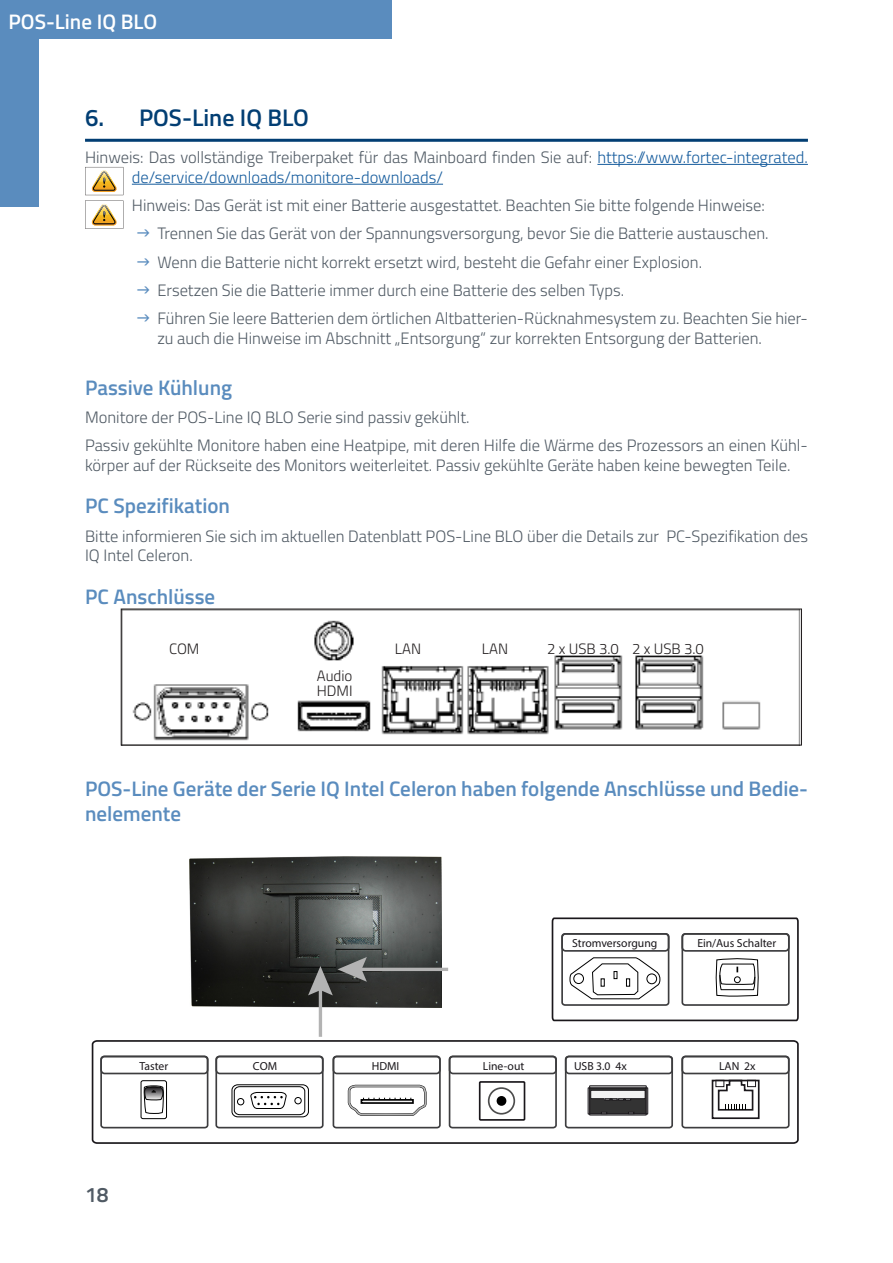
<style>
.page{position:relative;width:893px;height:1263px;background:#fff}
.page>*{position:absolute;margin:0;border:0;box-sizing:border-box;transform-origin:0 0}
.t1{font:600 24px "Titillium Web";color:#023e73}
.Überschrift_2_FORTEC_Integrated{font:600 21px/25.2px "Titillium Web";color:#5a8cbe}
.t2{font:600 21px "Titillium Web";color:#fff}
.t3{font:600 21px "Titillium Web";color:#505a64}
.Text_FORTEC{font:300 16.5px/19.8px "Titillium Web";color:#505a64}
.Text_FORTEC-2{font:300 16.5px/19.8px "Titillium Web";color:#175d9e}
.t4{font:300 15px "Titillium Web";color:#231f20}
.t5{font:11.7px "Myriad Pro";color:#1a171b}
.s1{color:#505a64}
</style>
<div class="page">
<div style="left:0;top:0;width:391px;height:38px;background:#5a8cbe"></div>
<div style="left:0;top:32px;width:38px;height:175px;background:#5a8cbe"></div>
<hr style="left:85px;top:139px;width:723px;height:3px;background:#023e73">
<hr style="left:597px;top:164px;width:211px;height:1px;background:#175d9e">
<hr style="left:132px;top:184px;width:311px;height:1px;background:#175d9e">
<svg style="left:85px;top:167px;width:38px;height:62px"></svg>
<img style="left:190px;top:856px;width:251px;height:151px">
<svg style="left:91px;top:1040px;width:708px;height:104px"></svg>
<div style="left:565px;top:1056px;width:108px;height:72px;border:2px solid #3d3d3f;border-radius:3px"></div>
<div style="left:565px;top:1056px;width:108px;height:18px;border:2px solid #3d3d3f;border-radius:4px"></div>
<div style="left:590px;top:1088px;width:56px;height:26px;background:#333"></div>
<div style="left:589px;top:1087px;width:57px;height:27px;border:1px solid #1a171b"></div>
<div style="left:589px;top:1085px;width:57px;height:3px;border:1px solid #1a171b"></div>
<div style="left:588px;top:1087px;width:2px;height:27px;border:1px solid #1a171b"></div>
<div style="left:646px;top:1087px;width:2px;height:27px;border:1px solid #1a171b"></div>
<div style="left:591px;top:1090px;width:54px;height:9px;background:#f2f2f2"></div>
<div style="left:590px;top:1090px;width:56px;height:9px;border:1px solid #1a171b"></div>
<svg style="left:589px;top:1112px;width:58px;height:3px"></svg>
<svg style="left:604px;top:1098px;width:27px;height:2px"></svg>
<div style="left:681px;top:1056px;width:109px;height:72px;border:2px solid #3d3d3f;border-radius:3px"></div>
<div style="left:681px;top:1056px;width:109px;height:18px;border:2px solid #3d3d3f;border-radius:4px"></div>
<div style="left:712px;top:1080px;width:48px;height:39px;border:2px solid #1a171b"></div>
<div style="left:715px;top:1080px;width:9px;height:7px;border:1px solid #1a171b"></div>
<div style="left:747px;top:1080px;width:9px;height:7px;border:1px solid #1a171b"></div>
<svg style="left:717px;top:1079px;width:37px;height:32px"></svg>
<div style="left:100px;top:1056px;width:108px;height:72px;border:2px solid #3d3d3f;border-radius:3px"></div>
<div style="left:100px;top:1056px;width:108px;height:18px;border:2px solid #3d3d3f;border-radius:4px"></div>
<div style="left:140px;top:1080px;width:27px;height:39px;border:1px solid #000;border-radius:2px"></div>
<svg style="left:144px;top:1085px;width:20px;height:29px"></svg>
<hr style="left:357px;top:968px;width:91px;height:3px;background:#b3b3b3">
<hr style="left:319px;top:986px;width:3px;height:51px;background:#b3b3b3">
<svg style="left:308px;top:957px;width:59px;height:38px"></svg>
<div style="left:215px;top:1056px;width:109px;height:72px;border:2px solid #3d3d3f;border-radius:3px"></div>
<div style="left:215px;top:1056px;width:109px;height:18px;border:2px solid #3d3d3f;border-radius:4px"></div>
<div style="left:234px;top:1086px;width:71px;height:29px;border:1px solid #000;border-radius:5px"></div>
<div style="left:232px;top:1084px;width:77px;height:33px;border:1px solid #000;border-radius:6px"></div>
<div style="left:237px;top:1098px;width:7px;height:7px;border:1px solid #000;border-radius:50%"></div>
<div style="left:294px;top:1097px;width:8px;height:7px;border:1px solid #000;border-radius:50%"></div>
<svg style="left:250px;top:1091px;width:37px;height:18px"></svg>
<div style="left:333px;top:1056px;width:108px;height:72px;border:2px solid #3d3d3f;border-radius:3px"></div>
<div style="left:333px;top:1056px;width:108px;height:18px;border:2px solid #3d3d3f;border-radius:4px"></div>
<svg style="left:346px;top:1083px;width:82px;height:34px"></svg>
<svg style="left:551px;top:917px;width:248px;height:105px"></svg>
<div style="left:681px;top:933px;width:109px;height:73px;border:2px solid #3d3d3f;border-radius:3px"></div>
<div style="left:681px;top:933px;width:109px;height:19px;border:2px solid #3d3d3f;border-radius:4px"></div>
<div style="left:449px;top:1056px;width:108px;height:72px;border:2px solid #3d3d3f;border-radius:3px"></div>
<div style="left:449px;top:1056px;width:108px;height:18px;border:2px solid #3d3d3f;border-radius:4px"></div>
<div style="left:488px;top:1087px;width:27px;height:27px;border:2px solid #4d4d4d;border-radius:50%"></div>
<div style="left:479px;top:1081px;width:46px;height:40px;border:2px solid #1a171b"></div>
<div style="left:497px;top:1097px;width:8px;height:8px;background:#000;border-radius:50%"></div>
<div style="left:497px;top:1096px;width:9px;height:10px;border:2px solid #000;border-radius:50%"></div>
<img style="left:132px;top:611px;width:668px;height:132px">
<div style="left:121px;top:609px;width:681px;height:136px;border:1px solid #231f20"></div>
<p class="t2" style="left:9px;top:6px;width:150px">POS-Line IQ BLO</p>
<p class="t1" style="left:85px;top:100px;width:225px">6. POS-Line IQ BLO</p>
<p class="Text_FORTEC-2" style="left:132px;top:146px;width:678px;text-indent:-47px"><span class="s1">Hinweis: Das vollständige Treiberpaket für das Mainboard finden Sie auf:</span> https://www.fortec-integrated. de/service/downloads/monitore-downloads/</p>
<p class="Text_FORTEC" style="left:132px;top:194px;width:634px">Hinweis: Das Gerät ist mit einer Batterie ausgestattet. Beachten Sie bitte folgende Hinweise:</p>
<p class="Text_FORTEC" style="left:157px;top:223px;width:613px">Trennen Sie das Gerät von der Spannungsversorgung, bevor Sie die Batterie austauschen.</p>
<p class="Text_FORTEC" style="left:157px;top:251px;width:546px">Wenn die Batterie nicht korrekt ersetzt wird, besteht die Gefahr einer Explosion.</p>
<p class="Text_FORTEC" style="left:157px;top:279px;width:468px">Ersetzen Sie die Batterie immer durch eine Batterie des selben Typs.</p>
<p class="Text_FORTEC" style="left:157px;top:308px;width:652px">Führen Sie leere Batterien dem örtlichen Altbatterien-Rücknahmesystem zu. Beachten Sie hier&shy;zu auch die Hinweise im Abschnitt „Entsorgung“ zur korrekten Entsorgung der Batterien.</p>
<p class="Überschrift_2_FORTEC_Integrated" style="left:85px;top:374px;width:149px">Passive Kühlung</p>
<p class="Text_FORTEC" style="left:85px;top:406px;width:386px">Monitore der POS-Line IQ BLO Serie sind passiv gekühlt.</p>
<p class="Text_FORTEC" style="left:85px;top:435px;width:724px">Passiv gekühlte Monitore haben eine Heatpipe, mit deren Hilfe die Wärme des Prozessors an einen Kühl&shy;körper auf der Rückseite des Monitors weiterleitet. Passiv gekühlte Geräte haben keine bewegten Teile.</p>
<p class="Überschrift_2_FORTEC_Integrated" style="left:85px;top:492px;width:147px">PC Spezifikation</p>
<p class="Text_FORTEC" style="left:85px;top:525px;width:724px">Bitte informieren Sie sich im aktuellen Datenblatt POS-Line BLO über die Details zur PC-Spezifikation des<br>IQ Intel Celeron.</p>
<p class="Überschrift_2_FORTEC_Integrated" style="left:85px;top:583px;width:132px">PC Anschlüsse</p>
<p class="t4" style="left:169px;top:637px;width:32px">COM</p>
<p class="t4" style="left:395px;top:637px;width:28px">LAN</p>
<p class="t4" style="left:482px;top:637px;width:28px">LAN</p>
<p class="t4" style="left:547px;top:637px;width:158px">2 x USB 3.0 2 x USB 3.0</p>
<p class="t4" style="left:317px;top:665px;width:37px">Audio</p>
<p class="t4" style="left:317px;top:680px;width:37px">HDMI</p>
<p class="Überschrift_2_FORTEC_Integrated" style="left:85px;top:775px;width:724px">POS-Line Geräte der Serie IQ Intel Celeron haben folgende Anschlüsse und Bedie&shy;nelemente</p>
<p class="t5" style="left:572px;top:936px;width:87px">Stromversorgung</p>
<p class="t5" style="left:697px;top:936px;width:80px">Ein/Aus Schalter</p>
<p class="t5" style="left:140px;top:1058px;width:30px">Taster</p>
<p class="t5" style="left:253px;top:1058px;width:26px">COM</p>
<p class="t5" style="left:372px;top:1058px;width:29px">HDMI</p>
<p class="t5" style="left:574px;top:1058px;width:54px">USB 3.0 4x</p>
<p class="t5" style="left:719px;top:1058px;width:38px">LAN 2x</p>
<p class="t5" style="left:483px;top:1058px;width:43px">Line-out</p>
<p class="t3" style="left:85px;top:1178px;width:25px">18</p>
</div>
